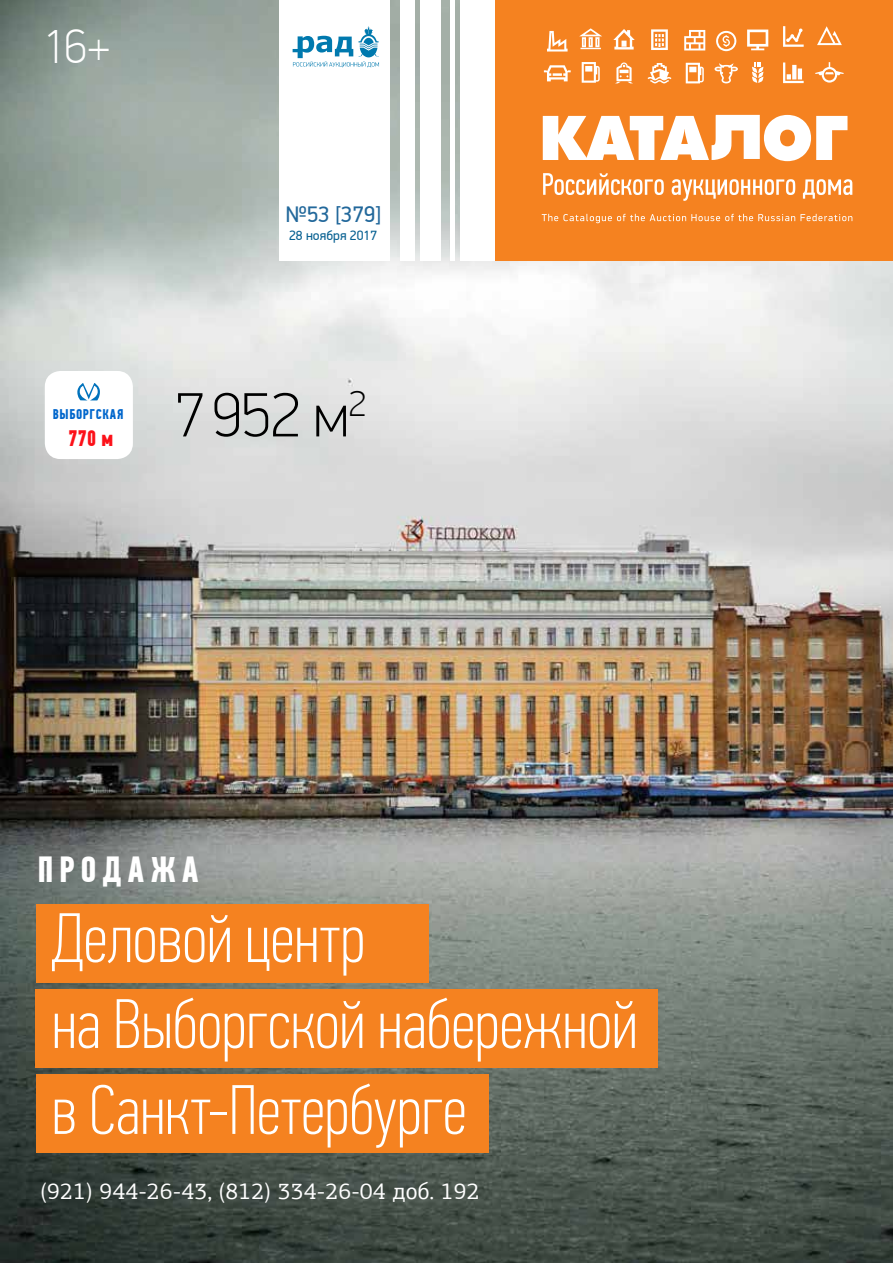
<style>
.page{position:relative;width:893px;height:1263px;background:#fff}
.page>*{position:absolute;margin:0;border:0;box-sizing:border-box;transform-origin:0 0}
.t1{font:100 70.05px/85.9px "PF Din Text Comp Pro";color:#fff}
.t2{font:100 62.7px "PF Din Display Pro";color:#000}
.t3{font:100 48px "PF Din Display Pro";color:#fff}
.t4{font:700 36.3px "PF Din Text Comp Pro";letter-spacing:.17em;color:#fff}
.t5{font:23.1px "PF Agora Slab Pro";letter-spacing:.005em;color:#fff}
.t6{font:22.65px "PF Din Display Pro";color:#22689b}
.t7{font:700 22.35px "PF Din Text Comp Pro";color:#fc1119}
.t8{font:700 14.1px "PF Din Text Comp Pro";letter-spacing:.045em;color:#06c}
.t9{font:13.5px "PF Din Display Pro";letter-spacing:.005em;color:#086192}
</style>
<div class="page">
<img style="left:0;top:0;width:893px;height:1263px">
<div style="left:45px;top:371px;width:88px;height:88px;background:#fff;border-radius:16px"></div>
<svg style="left:77px;top:383px;width:23px;height:17px"></svg>
<div style="left:36px;top:904px;width:392px;height:79px;background:#f58220"></div>
<div style="left:36px;top:990px;width:622px;height:78px;background:#f58220"></div>
<div style="left:36px;top:1074px;width:452px;height:79px;background:#f58220"></div>
<div style="left:494px;top:0;width:399px;height:260px;background:#f58220"></div>
<div style="left:279px;top:0;width:111px;height:260px;background:#fff"></div>
<div style="left:400px;top:0;width:14px;height:260px;background:#fff"></div>
<div style="left:421px;top:0;width:20px;height:260px;background:#fff"></div>
<hr style="left:451px;top:0;width:4px;height:260px;background:#fff">
<div style="left:460px;top:0;width:35px;height:260px;background:#fff"></div>
<svg style="left:542px;top:214px;width:310px;height:9px"></svg>
<svg style="left:543px;top:115px;width:304px;height:46px"></svg>
<svg style="left:613px;top:29px;width:22px;height:21px"></svg>
<svg style="left:716px;top:31px;width:20px;height:20px"></svg>
<svg style="left:783px;top:26px;width:21px;height:21px"></svg>
<svg style="left:579px;top:28px;width:23px;height:21px"></svg>
<svg style="left:547px;top:31px;width:21px;height:21px"></svg>
<svg style="left:747px;top:30px;width:21px;height:20px"></svg>
<svg style="left:783px;top:62px;width:21px;height:21px"></svg>
<svg style="left:714px;top:63px;width:24px;height:21px"></svg>
<svg style="left:686px;top:63px;width:18px;height:20px"></svg>
<svg style="left:647px;top:63px;width:24px;height:20px"></svg>
<svg style="left:616px;top:62px;width:16px;height:21px"></svg>
<svg style="left:752px;top:62px;width:11px;height:21px"></svg>
<svg style="left:817px;top:26px;width:25px;height:19px"></svg>
<svg style="left:582px;top:62px;width:18px;height:21px"></svg>
<svg style="left:684px;top:30px;width:21px;height:20px"></svg>
<svg style="left:651px;top:29px;width:17px;height:21px"></svg>
<svg style="left:544px;top:65px;width:27px;height:16px"></svg>
<svg style="left:815px;top:62px;width:29px;height:21px"></svg>
<svg style="left:543px;top:173px;width:121px;height:22px"></svg>
<svg style="left:672px;top:179px;width:123px;height:22px"></svg>
<svg style="left:803px;top:179px;width:49px;height:20px"></svg>
<svg style="left:293px;top:26px;width:86px;height:41px"></svg>
<p class="t3" style="left:42px;top:19px;width:70px">16+</p>
<p class="t6" style="left:286px;top:201px;width:97px">№53 [379]</p>
<p class="t9" style="left:289px;top:227px;width:90px">28 ноября 2017</p>
<p class="t8" style="left:53px;top:406px;width:72px">ВЫБОРГСКАЯ</p>
<p class="t7" style="left:68px;top:424px;width:47px">770 м</p>
<p class="t2" style="left:176px;top:379px;width:192px">7952 м<sup>2</sup></p>
<p class="t4" style="left:38px;top:848px;width:162px">ПРОДАЖА</p>
<p class="t1" style="left:52px;top:894px;width:588px">Деловой центр<br>на Выборгской набережной в Санкт-Петербурге</p>
<p class="t5" style="left:40px;top:1177px;width:441px">(921) 944-26-43, (812) 334-26-04 доб. 192</p>
</div>
